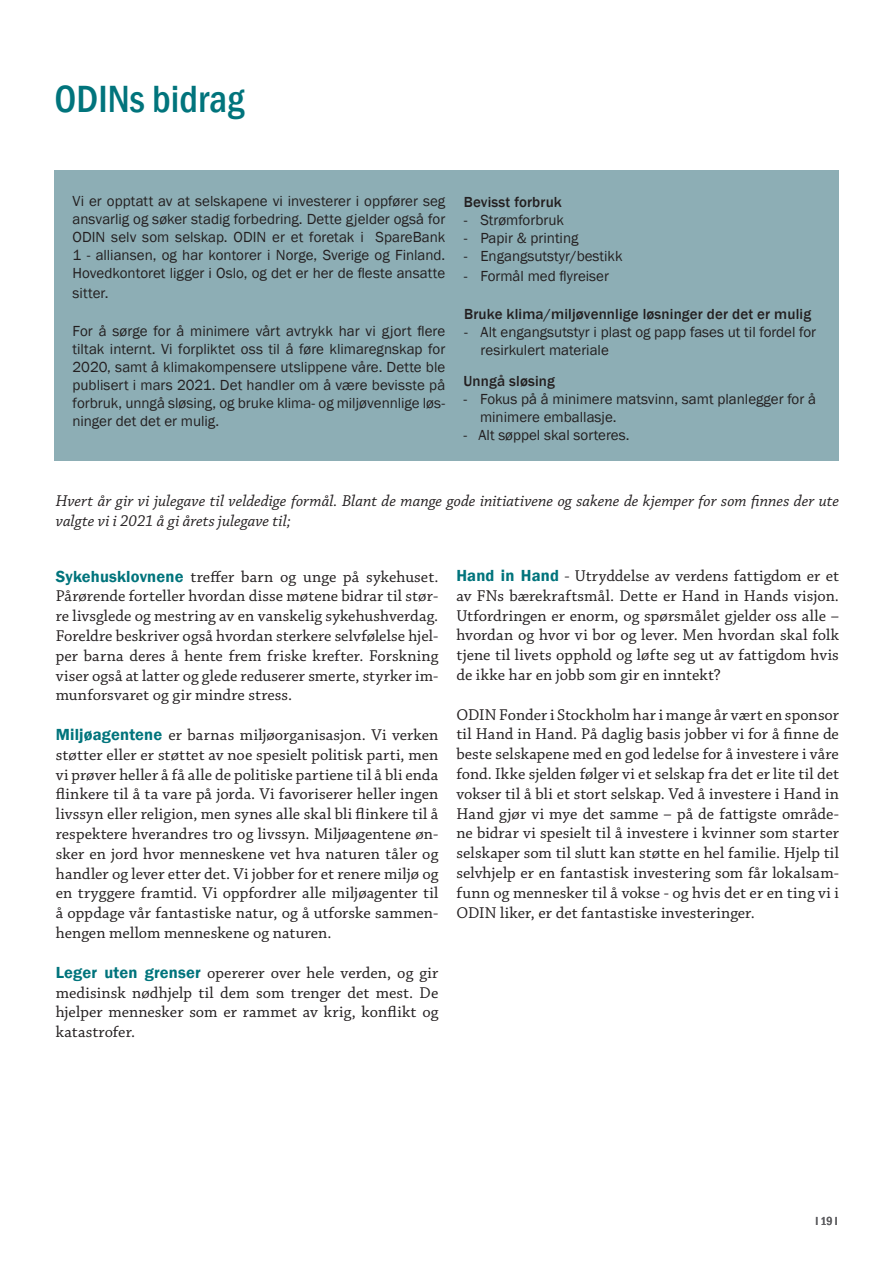
<style>
.page{position:relative;width:893px;height:1263px;background:#fff}
.page>*{position:absolute;margin:0;border:0;box-sizing:border-box;transform-origin:0 0}
.Grunnleggende_avsnit{font:500 condensed 39px "Franklin Gothic";color:#01747c}
.Grunnleggende_avsnit-2{font:16.5px/19.8px "Chaparral Pro";letter-spacing:.005em;color:#231f20;text-align:justify}
.Grunnleggende_avsnit-3{font:italic 16.5px/19.8px "Chaparral Pro";color:#231f20}
.Grunnleggende_avsnit-4{font:15px/18px "Franklin Gothic";color:#231f20;text-align:justify}
.Grunnleggende_avsnit-5{font:500 15px "Franklin Gothic";letter-spacing:.01em;color:#231f20}
.t1{font:500 condensed 12px "Franklin Gothic";color:#5f5f62}
.s1{font-family:"Franklin Gothic";font-weight:600;color:#01747c}
</style>
<div class="page">
<div style="left:54px;top:170px;width:785px;height:290px;background:#8daeb5"></div>
<p class="Grunnleggende_avsnit" style="left:55px;top:74px;width:191px">ODINs bidrag</p>
<p class="Grunnleggende_avsnit-4" style="left:73px;top:192px;width:374px">Vi er opptatt av at selskapene vi investerer i oppfører seg ansvarlig og søker stadig forbedring. Dette gjelder også for ODIN selv som selskap. ODIN er et foretak i SpareBank 1 - alliansen, og har kontorer i Norge, Sverige og Finland.<br>Hovedkontoret ligger i Oslo, og det er her de fleste ansatte</p>
<p class="Grunnleggende_avsnit-4" style="left:73px;top:284px;width:37px">sitter.</p>
<p class="Grunnleggende_avsnit-4" style="left:73px;top:322px;width:374px">For å sørge for å minimere vårt avtrykk har vi gjort flere tiltak internt. Vi forpliktet oss til å føre klimaregnskap for 2020, samt å klimakompensere utslippene våre. Dette ble publisert i mars 2021. Det handler om å være bevisste på forbruk, unngå sløsing, og bruke klima- og miljøvennlige løs&shy;ninger det det er mulig.</p>
<p class="Grunnleggende_avsnit-5" style="left:464px;top:193px;width:100px">Bevisst forbruk</p>
<p class="Grunnleggende_avsnit-4" style="left:464px;top:211px;width:102px">- Strømforbruk</p>
<p class="Grunnleggende_avsnit-4" style="left:464px;top:229px;width:116px">- Papir &amp; printing</p>
<p class="Grunnleggende_avsnit-4" style="left:464px;top:247px;width:160px">- Engangsutstyr/bestikk</p>
<p class="Grunnleggende_avsnit-4" style="left:464px;top:267px;width:147px">- Formål med flyreiser</p>
<p class="Grunnleggende_avsnit-5" style="left:464px;top:305px;width:348px">Bruke klima/miljøvennlige løsninger der det er mulig</p>
<p class="Grunnleggende_avsnit-4" style="left:464px;top:324px;width:353px">- Alt engangsutstyr i plast og papp fases ut til fordel for</p>
<p class="Grunnleggende_avsnit-4" style="left:481px;top:342px;width:130px">resirkulert materiale</p>
<p class="Grunnleggende_avsnit-5" style="left:463px;top:372px;width:93px">Unngå sløsing</p>
<p class="Grunnleggende_avsnit-4" style="left:463px;top:390px;width:354px">- Fokus på å minimere matsvinn, samt planlegger for å</p>
<p class="Grunnleggende_avsnit-4" style="left:480px;top:408px;width:138px">minimere emballasje.</p>
<p class="Grunnleggende_avsnit-4" style="left:463px;top:426px;width:167px">- Alt søppel skal sorteres.</p>
<p class="Grunnleggende_avsnit-3" style="left:56px;top:491px;width:785px">Hvert år gir vi julegave til veldedige formål. Blant de mange gode initiativene og sakene de kjemper for som finnes der ute valgte vi i 2021 å gi årets julegave til;</p>
<p class="Grunnleggende_avsnit-2" style="left:56px;top:567px;width:384px"><span class="s1">Sykehusklovnene</span> treffer barn og unge på sykehuset.<br>Pårørende forteller hvordan disse møtene bidrar til stør&shy;re livsglede og mestring av en vanskelig sykehushverdag.<br>Foreldre beskriver også hvordan sterkere selvfølelse hjel&shy;per barna deres å hente frem friske krefter. Forskning viser også at latter og glede reduserer smerte, styrker im&shy;munforsvaret og gir mindre stress.</p>
<p class="Grunnleggende_avsnit-2" style="left:56px;top:726px;width:384px"><span class="s1">Miljøagentene</span> er barnas miljøorganisasjon. Vi verken støtter eller er støttet av noe spesielt politisk parti, men vi prøver heller å få alle de politiske partiene til å bli enda flinkere til å ta vare på jorda. Vi favoriserer heller ingen livssyn eller religion, men synes alle skal bli flinkere til å respektere hverandres tro og livssyn. Miljøagentene øn&shy;sker en jord hvor menneskene vet hva naturen tåler og handler og lever etter det. Vi jobber for et renere miljø og en tryggere framtid. Vi oppfordrer alle miljøagenter til å oppdage vår fantastiske natur, og å utforske sammen&shy;hengen mellom menneskene og naturen.</p>
<p class="Grunnleggende_avsnit-2" style="left:56px;top:963px;width:384px"><span class="s1">Leger uten grenser</span> opererer over hele verden, og gir medisinsk nødhjelp til dem som trenger det mest. De hjelper mennesker som er rammet av krig, konflikt og katastrofer.</p>
<p class="Grunnleggende_avsnit-2" style="left:456px;top:566px;width:384px"><span class="s1">Hand in Hand</span> - Utryddelse av verdens fattigdom er et av FNs bærekraftsmål. Dette er Hand in Hands visjon.<br>Utfordringen er enorm, og spørsmålet gjelder oss alle – hvordan og hvor vi bor og lever. Men hvordan skal folk tjene til livets opphold og løfte seg ut av fattigdom hvis de ikke har en jobb som gir en inntekt?</p>
<p class="Grunnleggende_avsnit-2" style="left:456px;top:705px;width:384px">ODIN Fonder i Stockholm har i mange år vært en sponsor til Hand in Hand. På daglig basis jobber vi for å finne de beste selskapene med en god ledelse for å investere i våre fond. Ikke sjelden følger vi et selskap fra det er lite til det vokser til å bli et stort selskap. Ved å investere i Hand in Hand gjør vi mye det samme – på de fattigste område&shy;ne bidrar vi spesielt til å investere i kvinner som starter selskaper som til slutt kan støtte en hel familie. Hjelp til selvhjelp er en fantastisk investering som får lokalsam&shy;funn og mennesker til å vokse - og hvis det er en ting vi i ODIN liker, er det fantastiske investeringer.</p>
<p class="t1" style="left:815px;top:1212px;width:24px">I 19 I</p>
</div>
